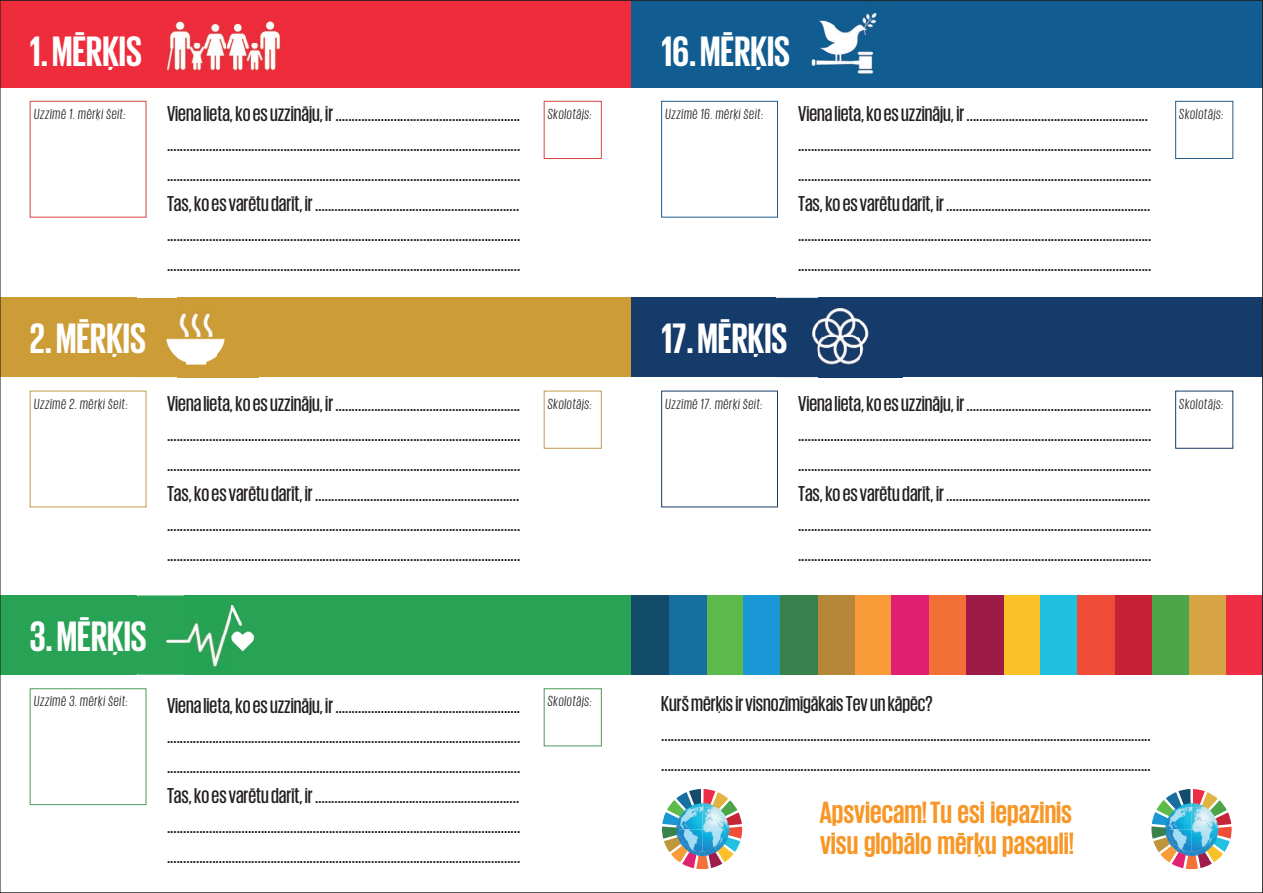
<style>
.page{position:relative;width:1263px;height:893px;background:#fff}
.page>*{position:absolute;margin:0;border:0;box-sizing:border-box;transform-origin:0 0}
.t1{font:700 43.5px "Giorgio Sans";color:#fff}
.t2{font:700 31.5px/30.8px "Giorgio Sans";color:#f79727}
.t3{font:500 22.05px/30px "Giorgio Sans";color:#231f20;text-align:justify}
.t4{font:italic 15px "Giorgio Sans";letter-spacing:.05em;color:#231f20}
</style>
<div class="page">
<div style="left:0;top:0;width:631px;height:87px;background:#ee2c3b"></div>
<div style="left:631px;top:0;width:632px;height:87px;background:#115d91"></div>
<div style="left:0;top:298px;width:631px;height:79px;background:#cc9c36"></div>
<div style="left:631px;top:298px;width:632px;height:79px;background:#153b6a"></div>
<div style="left:0;top:595px;width:631px;height:80px;background:#28a254"></div>
<img style="left:166px;top:21px;width:115px;height:50px">
<img style="left:177px;top:297px;width:81px;height:1px">
<img style="left:137px;top:338px;width:121px;height:40px">
<img style="left:179px;top:313px;width:34px;height:24px">
<img style="left:137px;top:338px;width:2px;height:21px">
<img style="left:138px;top:595px;width:117px;height:98px">
<img style="left:138px;top:616px;width:2px;height:40px">
<img style="left:811px;top:13px;width:66px;height:61px">
<img style="left:777px;top:297px;width:125px;height:81px">
<img style="left:777px;top:318px;width:7px;height:41px">
<div style="left:661px;top:391px;width:117px;height:116px;border:1px solid #173b66"></div>
<div style="left:661px;top:101px;width:117px;height:117px;border:1px solid #205c8b"></div>
<div style="left:30px;top:688px;width:116px;height:117px;border:1px solid #4b9a5b"></div>
<div style="left:544px;top:101px;width:58px;height:58px;border:1px solid #d74543"></div>
<div style="left:544px;top:391px;width:58px;height:58px;border:1px solid #c49b4e"></div>
<div style="left:1175px;top:391px;width:58px;height:58px;border:1px solid #173b66"></div>
<div style="left:1175px;top:101px;width:58px;height:58px;border:1px solid #205c8b"></div>
<div style="left:544px;top:688px;width:58px;height:58px;border:1px solid #4b9a5b"></div>
<div style="left:1225px;top:595px;width:38px;height:80px;background:#ed2e45"></div>
<div style="left:1188px;top:595px;width:37px;height:80px;background:#d8a344"></div>
<div style="left:1152px;top:595px;width:36px;height:80px;background:#4ca548"></div>
<div style="left:1114px;top:595px;width:38px;height:80px;background:#c52238"></div>
<div style="left:1077px;top:595px;width:37px;height:80px;background:#ef4c38"></div>
<div style="left:1040px;top:595px;width:37px;height:80px;background:#20c0e2"></div>
<div style="left:1003px;top:595px;width:37px;height:80px;background:#fcc127"></div>
<div style="left:966px;top:595px;width:37px;height:80px;background:#9e1b48"></div>
<div style="left:928px;top:595px;width:38px;height:80px;background:#f27038"></div>
<div style="left:891px;top:595px;width:37px;height:80px;background:#e11f70"></div>
<div style="left:855px;top:595px;width:36px;height:80px;background:#f89b38"></div>
<div style="left:817px;top:595px;width:38px;height:80px;background:#b78739"></div>
<div style="left:780px;top:595px;width:37px;height:80px;background:#38804c"></div>
<div style="left:742px;top:595px;width:38px;height:80px;background:#1a97d5"></div>
<div style="left:706px;top:595px;width:36px;height:80px;background:#5bba4a"></div>
<div style="left:669px;top:595px;width:37px;height:80px;background:#176ea0"></div>
<div style="left:631px;top:595px;width:38px;height:80px;background:#134c6b"></div>
<img style="left:1151px;top:789px;width:80px;height:80px">
<img style="left:1161px;top:836px;width:12px;height:14px">
<img style="left:1166px;top:799px;width:16px;height:12px">
<img style="left:662px;top:789px;width:80px;height:80px">
<img style="left:672px;top:836px;width:11px;height:14px">
<img style="left:677px;top:799px;width:16px;height:12px">
<h1 class="t1" style="left:30px;top:29px;width:114px">1. MĒRĶIS</h1>
<h1 class="t1" style="left:661px;top:29px;width:130px">16. MĒRĶIS</h1>
<p class="t4" style="left:34px;top:107px;width:93px">Uzzīmē 1. mērķi šeit:</p>
<p class="t3" style="left:167px;top:98px;width:355px">Viena lieta, ko es uzzināju, ir …...................................................... ............................................................................................................. .............................................................................................................<br>Tas, ko es varētu darīt, ir …............................................................ ............................................................................................................. .............................................................................................................</p>
<p class="t4" style="left:548px;top:107px;width:46px">Skolotājs:</p>
<p class="t4" style="left:665px;top:107px;width:99px">Uzzīmē 16. mērķi šeit:</p>
<p class="t3" style="left:798px;top:98px;width:355px;text-align:left">Viena lieta, ko es uzzināju, ir ........................................................ ............................................................................................................. .............................................................................................................<br>Tas, ko es varētu darīt, ir …............................................................ ............................................................................................................. .............................................................................................................</p>
<p class="t4" style="left:1179px;top:107px;width:46px">Skolotājs:</p>
<h1 class="t1" style="left:30px;top:317px;width:118px">2. MĒRĶIS</h1>
<h1 class="t1" style="left:661px;top:317px;width:128px">17. MĒRĶIS</h1>
<p class="t3" style="left:167px;top:388px;width:355px">Viena lieta, ko es uzzināju, ir …...................................................... ............................................................................................................. .............................................................................................................<br>Tas, ko es varētu darīt, ir …............................................................ ............................................................................................................. .............................................................................................................</p>
<p class="t3" style="left:798px;top:388px;width:355px">Viena lieta, ko es uzzināju, ir …...................................................... ............................................................................................................. .............................................................................................................<br>Tas, ko es varētu darīt, ir …............................................................ ............................................................................................................. .............................................................................................................</p>
<p class="t4" style="left:34px;top:396px;width:95px">Uzzīmē 2. mērķi šeit:</p>
<p class="t4" style="left:665px;top:396px;width:98px">Uzzīmē 17. mērķi šeit:</p>
<p class="t4" style="left:548px;top:396px;width:46px">Skolotājs:</p>
<p class="t4" style="left:1179px;top:396px;width:46px">Skolotājs:</p>
<h1 class="t1" style="left:30px;top:614px;width:119px">3. MĒRĶIS</h1>
<p class="t4" style="left:34px;top:694px;width:95px">Uzzīmē 3. mērķi šeit:</p>
<p class="t3" style="left:167px;top:690px;width:355px">Viena lieta, ko es uzzināju, ir …...................................................... ............................................................................................................. .............................................................................................................<br>Tas, ko es varētu darīt, ir …............................................................ ............................................................................................................. .............................................................................................................</p>
<p class="t4" style="left:548px;top:694px;width:46px">Skolotājs:</p>
<p class="t3" style="left:661px;top:688px;width:491px;text-align:left">Kurš mērķis ir visnozīmīgākais Tev un kāpēc? ....................................................................................................................................................... .......................................................................................................................................................</p>
<h2 class="t2" style="left:819px;top:796px;width:256px">Apsviecam! Tu esi iepazinis visu globālo mērķu pasauli!</h2>
</div>
